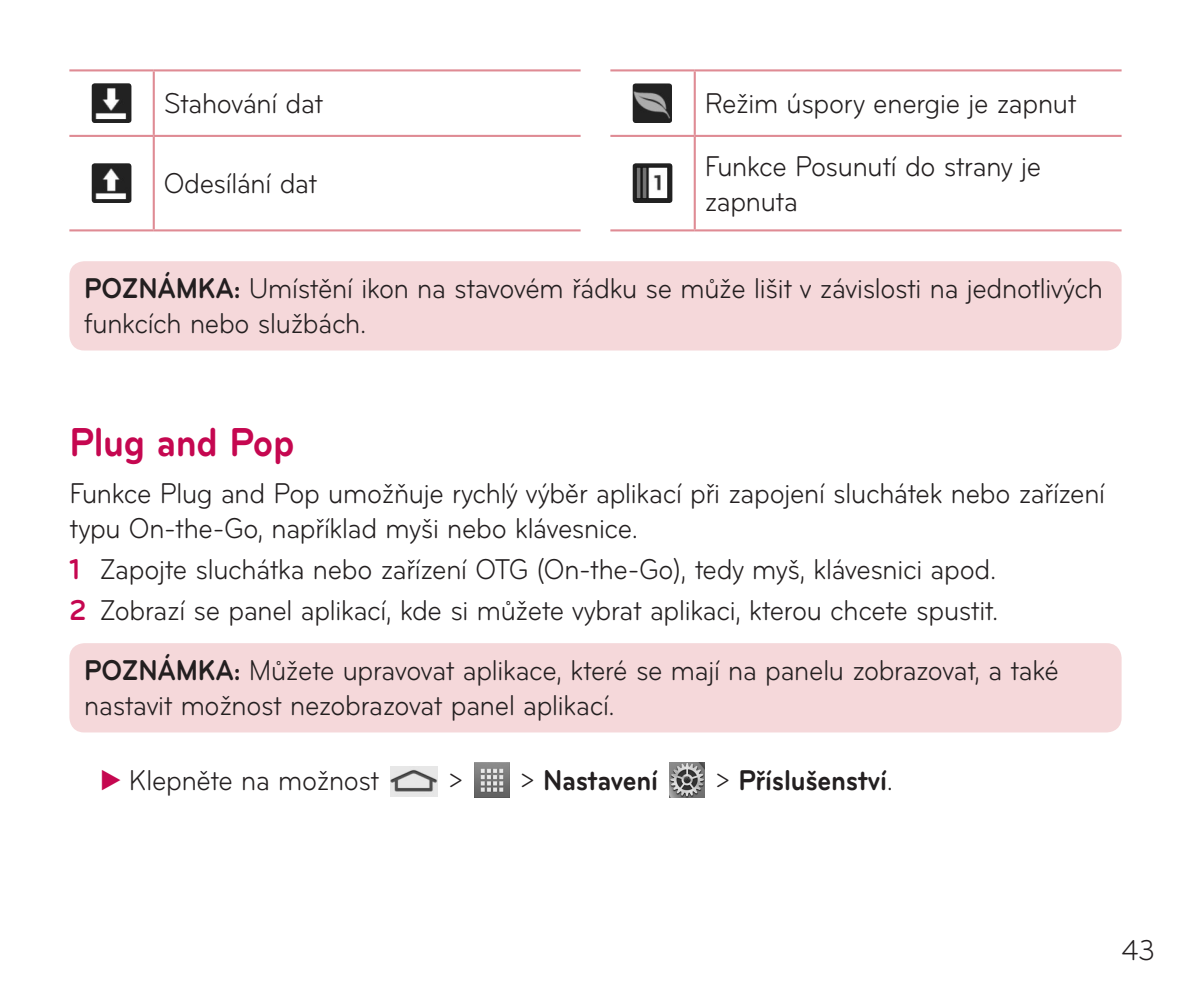
<style>
.page{position:relative;width:1191px;height:992px;background:#fff}
.page>*{position:absolute;margin:0;border:0;box-sizing:border-box;transform-origin:0 0}
.Head_02_TOC{font:700 42px "Bryant LG";letter-spacing:-.01em;color:#c50750;scale:.9 1}
.main{font:29.75px/35px "Bryant LG";letter-spacing:-.01em;color:#231f20;scale:.9 1}
.main_Num{font:29.75px "Bryant LG";letter-spacing:-.01em;color:#231f20;scale:.9 1}
.main_Num_1{font:29.75px "Bryant LG";letter-spacing:-.01em;color:#231f20;scale:.9 1}
.main__Bullet_indent{font:700 29.75px "Bryant LG";letter-spacing:-.01em;color:#231f20;scale:.9 1}
.main__Bullet_indent-2{font:29.75px "Bryant LG";letter-spacing:-.01em;color:#231f20;scale:.9 1}
.s1{font-weight:700}
.s2{font-weight:700;color:#c50750}
.s3{font-weight:400}
</style>
<div class="page">
<hr style="left:610px;top:69px;width:84px;height:2px;background:#df8b94">
<hr style="left:69px;top:69px;width:85px;height:2px;background:#df8b94">
<hr style="left:69px;top:135px;width:85px;height:2px;background:#df8b94">
<hr style="left:610px;top:135px;width:84px;height:2px;background:#df8b94">
<hr style="left:610px;top:229px;width:84px;height:2px;background:#df8b94">
<hr style="left:69px;top:229px;width:85px;height:2px;background:#df8b94">
<hr style="left:693px;top:71px;width:2px;height:64px;background:#df8b94">
<hr style="left:694px;top:69px;width:427px;height:2px;background:#df8b94">
<hr style="left:153px;top:71px;width:2px;height:64px;background:#df8b94">
<hr style="left:154px;top:69px;width:426px;height:2px;background:#df8b94">
<hr style="left:694px;top:135px;width:427px;height:2px;background:#df8b94">
<hr style="left:153px;top:137px;width:2px;height:92px;background:#df8b94">
<hr style="left:154px;top:135px;width:426px;height:2px;background:#df8b94">
<hr style="left:154px;top:229px;width:426px;height:2px;background:#df8b94">
<hr style="left:693px;top:137px;width:2px;height:92px;background:#df8b94">
<hr style="left:694px;top:229px;width:427px;height:2px;background:#df8b94">
<img style="left:92px;top:83px;width:39px;height:40px">
<img style="left:632px;top:83px;width:40px;height:40px">
<img style="left:92px;top:163px;width:39px;height:40px">
<img style="left:632px;top:163px;width:40px;height:40px">
<div style="left:69px;top:261px;width:1052px;height:90px;background:#f5d8da;border-radius:15px"></div>
<div style="left:69px;top:643px;width:1052px;height:89px;background:#f5d8da;border-radius:15px"></div>
<img style="left:390px;top:766px;width:47px;height:30px">
<img style="left:474px;top:762px;width:35px;height:35px">
<img style="left:669px;top:762px;width:35px;height:35px">
<p class="main" style="left:164px;top:86px;width:179px">Stahování dat</p>
<p class="main" style="left:704px;top:86px;width:414px">Režim úspory energie je zapnut</p>
<p class="main" style="left:164px;top:166px;width:172px">Odesílání dat</p>
<p class="main" style="left:704px;top:148px;width:375px">Funkce Posunutí do strany je zapnuta</p>
<p class="main" style="left:84px;top:271px;width:1133px"><span class="s1">POZNÁMKA:</span> Umístění ikon na stavovém řádku se může lišit v závislosti na jednotlivých funkcích nebo službách.</p>
<p class="Head_02_TOC" style="left:69px;top:416px;width:251px">Plug and Pop</p>
<p class="main" style="left:69px;top:476px;width:1152px">Funkce Plug and Pop umožňuje rychlý výběr aplikací při zapojení sluchátek nebo zařízení typu On-the-Go, například myši nebo klávesnice.</p>
<p class="main_Num_1" style="left:69px;top:552px;width:1031px"><span class="s2">1</span> Zapojte sluchátka nebo zařízení OTG (On-the-Go), tedy myš, klávesnici apod.</p>
<p class="main_Num" style="left:69px;top:593px;width:1033px"><span class="s2">2</span> Zobrazí se panel aplikací, kde si můžete vybrat aplikaci, kterou chcete spustit.</p>
<p class="main" style="left:84px;top:653px;width:1084px"><span class="s1">POZNÁMKA:</span> Můžete upravovat aplikace, které se mají na panelu zobrazovat, a také nastavit možnost nezobrazovat panel aplikací.</p>
<p class="main__Bullet_indent-2" style="left:129px;top:763px;width:279px">Klepněte na možnost</p>
<p class="main__Bullet_indent" style="left:448px;top:762px;width:235px"><span class="s3">&gt; &gt;</span> Nastavení</p>
<p class="main__Bullet_indent" style="left:715px;top:762px;width:199px"><span class="s3">&gt;</span> Příslušenství<span class="s3">.</span></p>
<p class="main" style="left:1121px;top:933px;width:39px">43</p>
</div>
